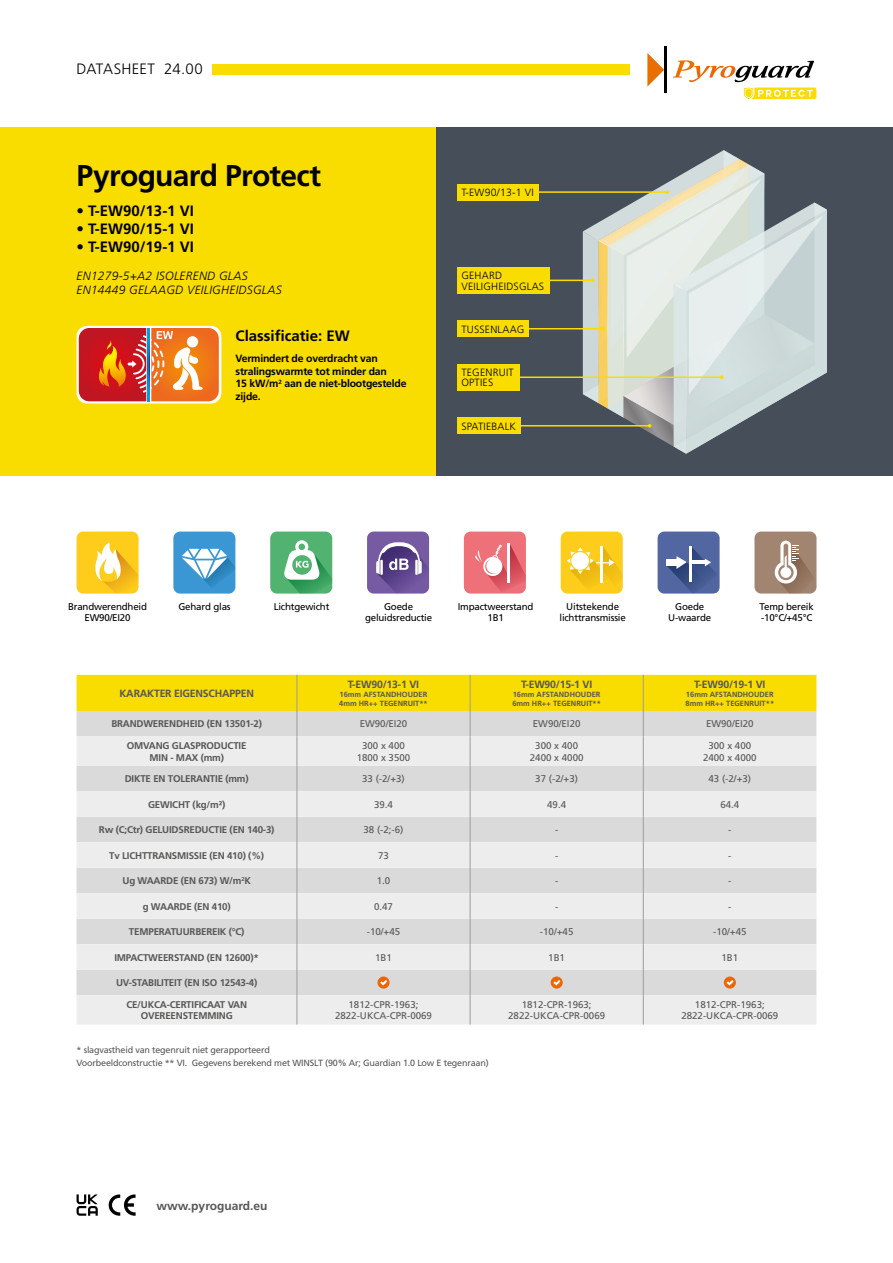
<style>
.page{position:relative;width:893px;height:1263px;background:#fff}
.page>*{position:absolute;margin:0;border:0;box-sizing:border-box;transform-origin:0 0}
.t1{font:700 30px "Frutiger LT Std";letter-spacing:-.025em;color:#000}
.t2{font:700 15px "Frutiger LT Std";color:#000}
.t3{font:300 15px "Frutiger LT Std";letter-spacing:.01em;color:#000}
.t4{font:italic 300 12px/14.4px "Frutiger LT Std";letter-spacing:.02em;color:#000}
.t5{font:700 12px "Frutiger LT Std";color:#575756}
.t6{font:700 10.5px/12.6px "Frutiger LT Std";letter-spacing:-.02em;color:#000}
.t7{font:300 10.5px/10.5px "Frutiger LT Std";letter-spacing:.02em;color:#000}
.t8{font:700 10.5px "Frutiger LT Std";letter-spacing:-.02em;color:#575756}
.t9{font:700 9.75px/11.7px "Frutiger LT Std";letter-spacing:-.02em;color:#575756;text-align:center}
.t10{font:9.75px/11.7px "Frutiger LT Std";color:#575756;text-align:center}
.t11{font:9.75px/11.7px "Frutiger LT Std";letter-spacing:-.02em;color:#000;text-align:center}
.t12{font:9px/13.5px "Frutiger LT Std";letter-spacing:-.02em;color:#575756}
.t13{font:700 7.5px/9px "Frutiger LT Std";color:#575756}
</style>
<div class="page">
<div style="left:436px;top:128px;width:457px;height:348px;background:#464e59"></div>
<svg style="left:77px;top:736px;width:739px;height:288px;background:#e4e4e4"></svg>
<svg style="left:77px;top:675px;width:739px;height:61px;background:#ecdb59"></svg>
<hr style="left:297px;top:736px;width:1px;height:30px;background:#9d9d9c">
<hr style="left:470px;top:736px;width:1px;height:30px;background:#9d9d9c">
<hr style="left:643px;top:736px;width:1px;height:30px;background:#9d9d9c">
<svg style="left:297px;top:766px;width:1px;height:258px"></svg>
<svg style="left:470px;top:766px;width:1px;height:258px"></svg>
<svg style="left:643px;top:766px;width:1px;height:258px"></svg>
<hr style="left:297px;top:675px;width:1px;height:36px;background:#9d9d9c">
<hr style="left:470px;top:675px;width:1px;height:36px;background:#9d9d9c">
<hr style="left:643px;top:675px;width:1px;height:36px;background:#9d9d9c">
<svg style="left:377px;top:976px;width:13px;height:12px"></svg>
<svg style="left:380px;top:980px;width:7px;height:5px"></svg>
<svg style="left:551px;top:976px;width:12px;height:12px"></svg>
<svg style="left:553px;top:980px;width:7px;height:5px"></svg>
<div style="left:724px;top:976px;width:12px;height:12px;background:#ec6608;border-radius:50%"></div>
<svg style="left:727px;top:980px;width:7px;height:5px"></svg>
<svg style="left:647px;top:53px;width:17px;height:34px"></svg>
<hr style="left:664px;top:46px;width:2px;height:47px;background:#000">
<svg style="left:673px;top:60px;width:141px;height:22px"></svg>
<svg style="left:744px;top:88px;width:72px;height:11px"></svg>
<div style="left:213px;top:64px;width:417px;height:10px;background:#f9dc00"></div>
<div style="left:0;top:128px;width:436px;height:348px;background:#f9dc00"></div>
<div style="left:270px;top:531px;width:62px;height:63px;background:#51b36f;border-radius:7px"></div>
<svg style="left:283px;top:540px;width:49px;height:54px"></svg>
<div style="left:367px;top:531px;width:62px;height:63px;background:#765ba3;border-radius:7px"></div>
<svg style="left:376px;top:542px;width:53px;height:51px"></svg>
<div style="left:77px;top:531px;width:62px;height:63px;background:#fecc1b;border-radius:7px"></div>
<svg style="left:95px;top:542px;width:44px;height:52px"></svg>
<div style="left:464px;top:531px;width:62px;height:63px;background:#ee717a;border-radius:7px"></div>
<svg style="left:475px;top:543px;width:51px;height:51px"></svg>
<div style="left:561px;top:531px;width:62px;height:63px;background:#fecc1b;border-radius:7px"></div>
<svg style="left:567px;top:546px;width:56px;height:47px"></svg>
<div style="left:173px;top:531px;width:62px;height:63px;background:#3a97d3;border-radius:7px"></div>
<svg style="left:182px;top:549px;width:53px;height:44px"></svg>
<svg style="left:77px;top:326px;width:144px;height:77px"></svg>
<svg style="left:79px;top:328px;width:140px;height:73px;background:#d9613b"></svg>
<div style="left:658px;top:531px;width:62px;height:62px;background:#5266a1;border-radius:7px"></div>
<svg style="left:666px;top:547px;width:54px;height:46px"></svg>
<div style="left:666px;top:559px;width:13px;height:6px;background:#fff"></div>
<hr style="left:689px;top:547px;width:2px;height:35px;background:#fff">
<hr style="left:693px;top:560px;width:13px;height:4px;background:#fff">
<hr style="left:478px;top:191px;width:189px;height:2px;background:#f9dc00">
<div style="left:457px;top:184px;width:81px;height:16px;background:#f9dc00"></div>
<hr style="left:499px;top:376px;width:223px;height:2px;background:#f9dc00">
<div style="left:457px;top:364px;width:62px;height:27px;background:#f9dc00"></div>
<hr style="left:499px;top:425px;width:151px;height:1px;background:#f9dc00">
<div style="left:457px;top:418px;width:63px;height:16px;background:#f9dc00"></div>
<hr style="left:477px;top:328px;width:126px;height:1px;background:#f9dc00">
<div style="left:457px;top:321px;width:72px;height:16px;background:#f9dc00"></div>
<div style="left:754px;top:531px;width:62px;height:62px;background:#a28571;border-radius:7px"></div>
<svg style="left:775px;top:541px;width:41px;height:52px"></svg>
<hr style="left:478px;top:280px;width:115px;height:1px;background:#f9dc00">
<svg style="left:583px;top:150px;width:244px;height:304px"></svg>
<div style="left:457px;top:267px;width:92px;height:27px;background:#f9dc00"></div>
<svg style="left:109px;top:1194px;width:27px;height:22px"></svg>
<svg style="left:77px;top:1194px;width:21px;height:22px"></svg>
<h2 class="t3" style="left:77px;top:60px;width:128px">DATASHEET 24.00</h2>
<h1 class="t1" style="left:77px;top:158px;width:246px">Pyroguard Protect</h1>
<h2 class="t2" style="left:77px;top:202px;width:119px">• T-EW90/13-1 VI</h2>
<h2 class="t2" style="left:77px;top:220px;width:119px">• T-EW90/15-1 VI</h2>
<h2 class="t2" style="left:77px;top:238px;width:119px">• T-EW90/19-1 VI</h2>
<p class="t4" style="left:77px;top:268px;width:207px">EN1279-5+A2 ISOLEREND GLAS<br>EN14449 GELAAGD VEILIGHEIDSGLAS</p>
<h2 class="t2" style="left:236px;top:327px;width:116px">Classificatie: EW</h2>
<p class="t6" style="left:236px;top:352px;width:173px">Vermindert de overdracht van stralingswarmte tot minder dan<br>15 kW/m<sup>2</sup> aan de niet-blootgestelde zijde.</p>
<p class="t7" style="left:461px;top:187px;width:74px">T-EW90/13-1 VI</p>
<p class="t7" style="left:461px;top:270px;width:84px">GEHARD<br>VEILIGHEIDSGLAS</p>
<p class="t7" style="left:461px;top:324px;width:65px">TUSSENLAAG</p>
<p class="t7" style="left:461px;top:367px;width:54px">TEGENRUIT<br>OPTIES</p>
<p class="t7" style="left:461px;top:421px;width:56px">SPATIEBALK</p>
<p class="t11" style="left:68px;top:600px;width:81px">Brandwerendheid<br>EW90/EI20</p>
<p class="t11" style="left:178px;top:600px;width:54px">Gehard glas</p>
<p class="t11" style="left:274px;top:600px;width:57px">Lichtgewicht</p>
<p class="t11" style="left:365px;top:600px;width:69px">Goede geluidsreductie</p>
<p class="t11" style="left:559px;top:600px;width:68px">Uitstekende lichttransmissie</p>
<p class="t11" style="left:668px;top:600px;width:45px">Goede<br>U-waarde</p>
<p class="t11" style="left:458px;top:600px;width:77px">Impactweerstand<br>1B1</p>
<p class="t11" style="left:760px;top:600px;width:56px;text-align:left">Temp bereik -10°C/+45°C</p>
<p class="t8" style="left:119px;top:687px;width:136px">KARAKTER EIGENSCHAPPEN</p>
<p class="t8" style="left:348px;top:678px;width:73px">T-EW90/13-1 VI</p>
<p class="t13" style="left:339px;top:690px;width:90px">16mm AFSTANDHOUDER<br>4mm HR++ TEGENRUIT**</p>
<p class="t8" style="left:521px;top:678px;width:73px">T-EW90/15-1 VI</p>
<p class="t13" style="left:512px;top:690px;width:90px">16mm AFSTANDHOUDER<br>6mm HR++ TEGENRUIT**</p>
<p class="t8" style="left:694px;top:678px;width:73px">T-EW90/19-1 VI</p>
<p class="t13" style="left:685px;top:690px;width:90px">16mm AFSTANDHOUDER<br>8mm HR++ TEGENRUIT**</p>
<p class="t9" style="left:111px;top:718px;width:152px">BRANDWERENDHEID (EN 13501-2)</p>
<p class="t10" style="left:360px;top:718px;width:49px">EW90/EI20</p>
<p class="t10" style="left:533px;top:718px;width:49px">EW90/EI20</p>
<p class="t10" style="left:706px;top:718px;width:49px">EW90/EI20</p>
<p class="t9" style="left:127px;top:740px;width:121px">OMVANG GLASPRODUCTIE<br>MIN - MAX (mm)</p>
<p class="t10" style="left:357px;top:740px;width:55px">300 x 400<br>1800 x 3500</p>
<p class="t10" style="left:530px;top:740px;width:55px">300 x 400<br>2400 x 4000</p>
<p class="t10" style="left:703px;top:740px;width:55px">300 x 400<br>2400 x 4000</p>
<p class="t9" style="left:125px;top:773px;width:125px">DIKTE EN TOLERANTIE (mm)</p>
<p class="t10" style="left:362px;top:773px;width:44px">33 (-2/+3)</p>
<p class="t10" style="left:535px;top:773px;width:44px">37 (-2/+3)</p>
<p class="t10" style="left:708px;top:773px;width:44px">43 (-2/+3)</p>
<p class="t9" style="left:148px;top:798px;width:79px">GEWICHT (kg/m²)</p>
<p class="t10" style="left:374px;top:798px;width:20px">39.4</p>
<p class="t10" style="left:547px;top:798px;width:20px">49.4</p>
<p class="t10" style="left:720px;top:798px;width:20px">64.4</p>
<p class="t9" style="left:99px;top:824px;width:177px">Rw (C;Ctr) GELUIDSREDUCTIE (EN 140-3)</p>
<p class="t10" style="left:363px;top:824px;width:42px">38 (-2;-6)</p>
<p class="t10" style="left:555px;top:824px;width:5px">-</p>
<p class="t10" style="left:728px;top:824px;width:5px">-</p>
<p class="t9" style="left:109px;top:849px;width:156px">Tv LICHTTRANSMISSIE (EN 410) (%)</p>
<p class="t10" style="left:378px;top:849px;width:12px">73</p>
<p class="t10" style="left:555px;top:849px;width:5px">-</p>
<p class="t10" style="left:728px;top:849px;width:5px">-</p>
<p class="t9" style="left:122px;top:875px;width:130px">Ug WAARDE (EN 673) W/m<sup>2</sup>K</p>
<p class="t10" style="left:377px;top:875px;width:15px">1.0</p>
<p class="t10" style="left:555px;top:875px;width:5px">-</p>
<p class="t10" style="left:728px;top:875px;width:5px">-</p>
<p class="t9" style="left:143px;top:900px;width:90px">g WAARDE (EN 410)</p>
<p class="t10" style="left:374px;top:900px;width:20px">0.47</p>
<p class="t10" style="left:555px;top:900px;width:5px">-</p>
<p class="t10" style="left:728px;top:900px;width:5px">-</p>
<p class="t9" style="left:129px;top:926px;width:117px">TEMPERATUURBEREIK (°C)</p>
<p class="t10" style="left:367px;top:926px;width:35px">-10/+45</p>
<p class="t10" style="left:540px;top:926px;width:35px">-10/+45</p>
<p class="t10" style="left:713px;top:926px;width:35px">-10/+45</p>
<p class="t9" style="left:114px;top:951px;width:146px">IMPACTWEERSTAND (EN 12600)*</p>
<p class="t10" style="left:375px;top:951px;width:18px">1B1</p>
<p class="t10" style="left:548px;top:951px;width:18px">1B1</p>
<p class="t10" style="left:721px;top:951px;width:18px">1B1</p>
<p class="t9" style="left:116px;top:977px;width:143px">UV-STABILITEIT (EN ISO 12543-4)</p>
<p class="t9" style="left:126px;top:998px;width:122px">CE/UKCA-CERTIFICAAT VAN<br>OVEREENSTEMMING</p>
<p class="t10" style="left:335px;top:998px;width:98px">1812-CPR-1963;<br>2822-UKCA-CPR-0069</p>
<p class="t10" style="left:508px;top:998px;width:98px">1812-CPR-1963;<br>2822-UKCA-CPR-0069</p>
<p class="t10" style="left:681px;top:998px;width:98px">1812-CPR-1963;<br>2822-UKCA-CPR-0069</p>
<p class="t12" style="left:77px;top:1043px;width:414px">* slagvastheid van tegenruit niet gerapporteerd<br>Voorbeeldconstructie ** VI. Gegevens berekend met WINSLT (90% Ar; Guardian 1.0 Low E tegenraan)</p>
<p class="t5" style="left:157px;top:1198px;width:112px">www.pyroguard.eu</p>
</div>
